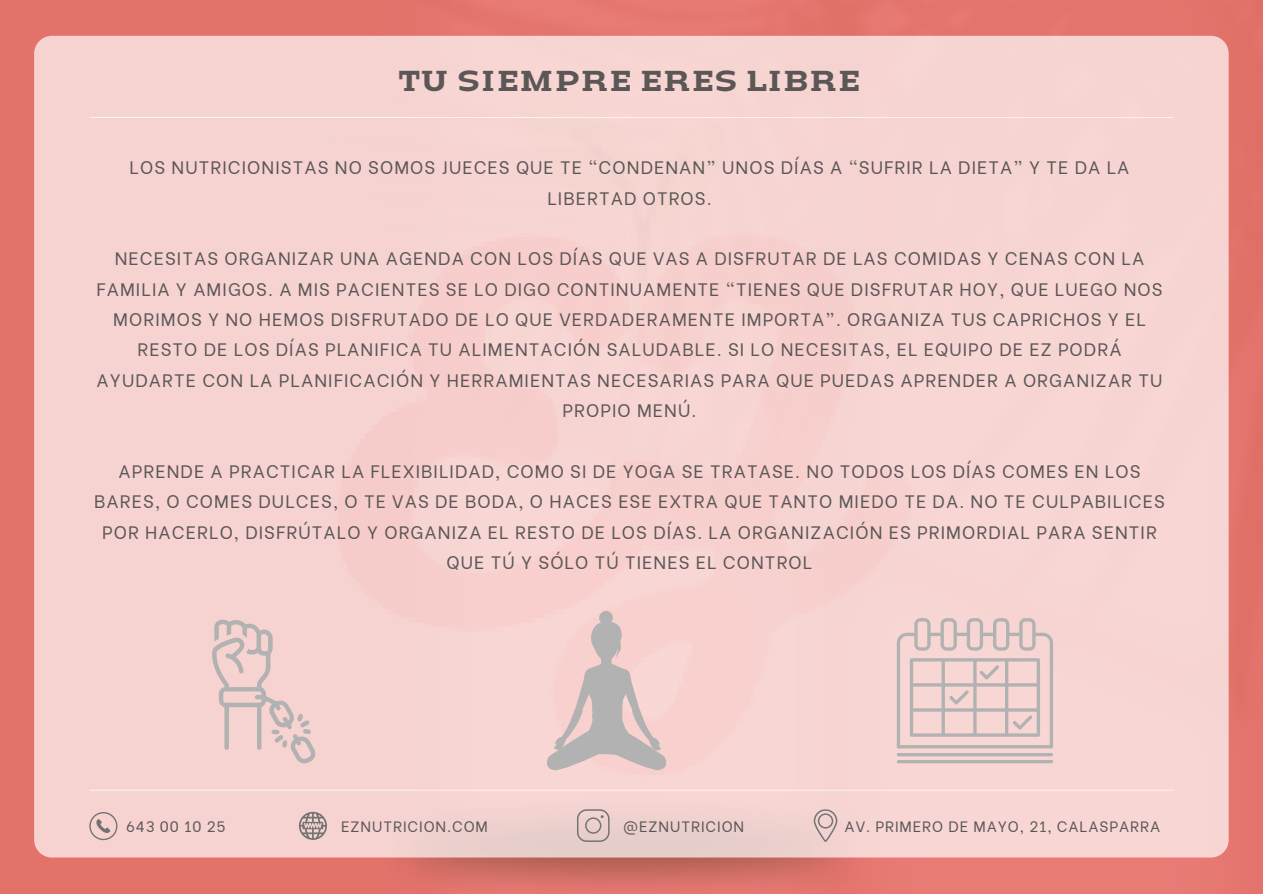
<style>
.page{position:relative;width:1263px;height:894px;background:#fff}
.page>*{position:absolute;margin:0;border:0;box-sizing:border-box;transform-origin:0 0}
.t1{font:700 expanded 28.5px "Lazord Slab";color:#5c5757}
.t2{font:18px/30.3px "Be Vietnam";letter-spacing:.06em;color:#5c5757;text-align:center}
.t3{font:15px "Be Vietnam";letter-spacing:.06em;color:#5c5757}
</style>
<div class="page">
<img style="left:0;top:0;width:1263px;height:893px">
<img style="left:370px;top:857px;width:507px;height:36px">
<div style="left:34px;top:36px;width:1195px;height:821px;background:#f6d3d1;border-radius:18px"></div>
<hr style="left:89px;top:789px;width:1084px;height:1px;background:#faf2ed">
<hr style="left:89px;top:117px;width:1084px;height:1px;background:#faf2ed">
<svg style="left:89px;top:812px;width:28px;height:27px"></svg>
<svg style="left:299px;top:811px;width:28px;height:28px"></svg>
<svg style="left:577px;top:809px;width:33px;height:32px"></svg>
<svg style="left:814px;top:809px;width:23px;height:32px"></svg>
<svg style="left:547px;top:611px;width:119px;height:159px"></svg>
<svg style="left:212px;top:619px;width:104px;height:144px"></svg>
<svg style="left:897px;top:618px;width:156px;height:130px"></svg>
<svg style="left:897px;top:752px;width:156px;height:4px"></svg>
<svg style="left:897px;top:759px;width:156px;height:4px"></svg>
<p class="t1" style="left:399px;top:66px;width:463px">TU SIEMPRE ERES LIBRE</p>
<p class="t2" style="left:130px;top:150px;width:1001px">LOS NUTRICIONISTAS NO SOMOS JUECES QUE TE “CONDENAN” UNOS DÍAS A “SUFRIR LA DIETA” Y TE DA LA<br>LIBERTAD OTROS.</p>
<p class="t2" style="left:96px;top:242px;width:1068px">NECESITAS ORGANIZAR UNA AGENDA CON LOS DÍAS QUE VAS A DISFRUTAR DE LAS COMIDAS Y CENAS CON LA FAMILIA Y AMIGOS. A MIS PACIENTES SE LO DIGO CONTINUAMENTE “TIENES QUE DISFRUTAR HOY, QUE LUEGO NOS MORIMOS Y NO HEMOS DISFRUTADO DE LO QUE VERDADERAMENTE IMPORTA”. ORGANIZA TUS CAPRICHOS Y EL RESTO DE LOS DÍAS PLANIFICA TU ALIMENTACIÓN SALUDABLE. SI LO NECESITAS, EL EQUIPO DE EZ PODRÁ AYUDARTE CON LA PLANIFICACIÓN Y HERRAMIENTAS NECESARIAS PARA QUE PUEDAS APRENDER A ORGANIZAR TU PROPIO MENÚ.</p>
<p class="t2" style="left:94px;top:454px;width:1072px">APRENDE A PRACTICAR LA FLEXIBILIDAD, COMO SI DE YOGA SE TRATASE. NO TODOS LOS DÍAS COMES EN LOS BARES, O COMES DULCES, O TE VAS DE BODA, O HACES ESE EXTRA QUE TANTO MIEDO TE DA. NO TE CULPABILICES POR HACERLO, DISFRÚTALO Y ORGANIZA EL RESTO DE LOS DÍAS. LA ORGANIZACIÓN ES PRIMORDIAL PARA SENTIR QUE TÚ Y SÓLO TÚ TIENES EL CONTROL</p>
<p class="t3" style="left:126px;top:814px;width:101px">643 00 10 25</p>
<p class="t3" style="left:341px;top:814px;width:148px">EZNUTRICION.COM</p>
<p class="t3" style="left:623px;top:814px;width:123px">@EZNUTRICION</p>
<p class="t3" style="left:845px;top:814px;width:317px">AV. PRIMERO DE MAYO, 21, CALASPARRA</p>
</div>
